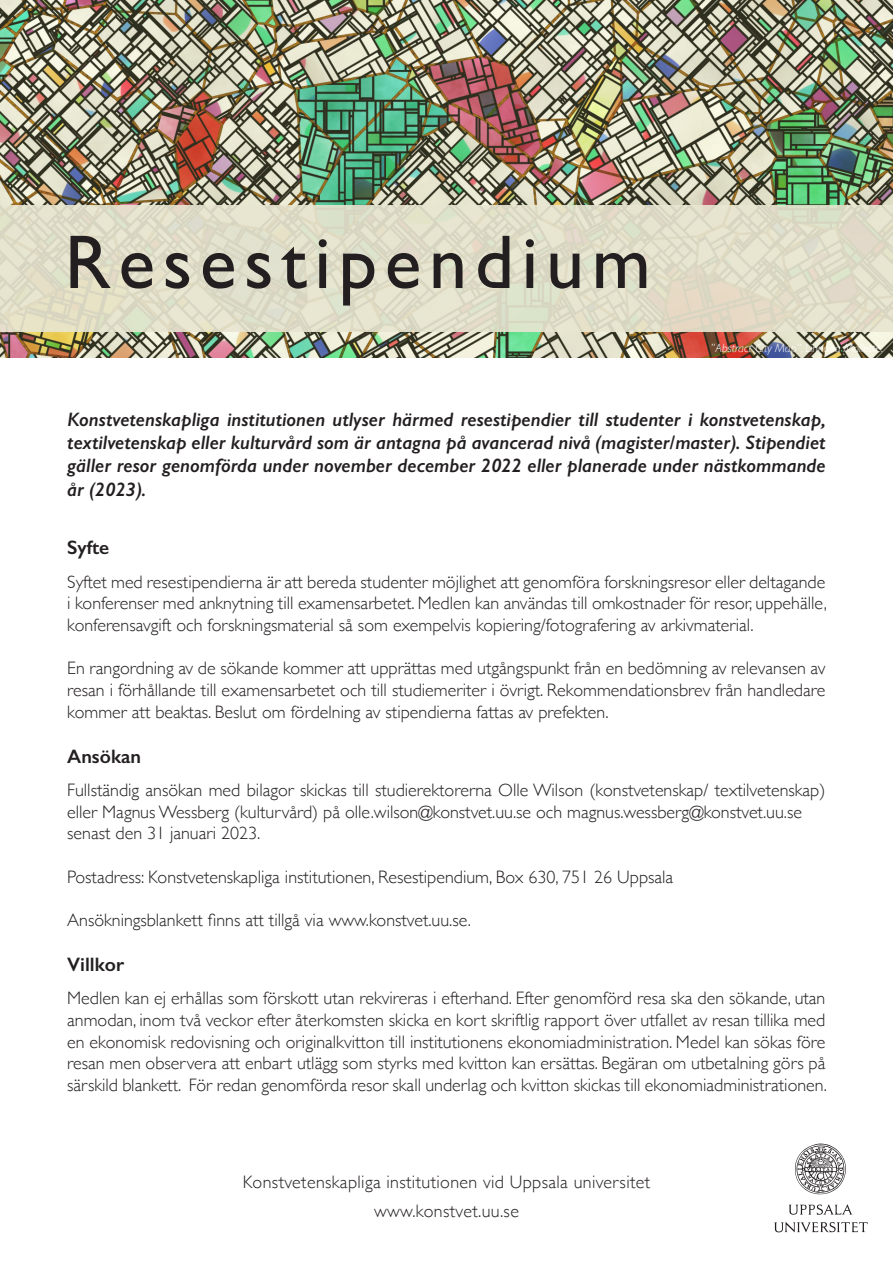
<style>
.page{position:relative;width:893px;height:1263px;background:#fff}
.page>*{position:absolute;margin:0;border:0;box-sizing:border-box;transform-origin:0 0}
.t1{font:76.5px "Gill Sans";letter-spacing:.1em;color:#231f20}
.t2{font:italic 600 19.5px/23.4px "Gill Sans";color:#231f20;text-align:justify}
.t3{font:600 19.5px "Gill Sans";color:#231f20}
.t4{font:300 18px/21.6px "Gill Sans";color:#231f20;text-align:justify}
.t5{font:300 18px "Gill Sans";letter-spacing:.02em;color:#231f20}
.t6{font:italic 300 12px "Gill Sans";color:#fff}
</style>
<div class="page">
<img style="left:0;top:0;width:893px;height:357px">
<div style="left:0;top:205px;width:893px;height:126px;background:#e0ddc8"></div>
<svg style="left:789px;top:1204px;width:63px;height:11px"></svg>
<svg style="left:774px;top:1222px;width:94px;height:10px"></svg>
<svg style="left:795px;top:1143px;width:51px;height:51px"></svg>
<p class="t1" style="left:65px;top:217px;width:588px">Resestipendium</p>
<p class="t6" style="left:711px;top:341px;width:174px">”Abstract City Map”, Linnaea Mallette.</p>
<p class="t2" style="left:67px;top:407px;width:760px">Konstvetenskapliga institutionen utlyser härmed resestipendier till studenter i konstvetenskap, textilvetenskap eller kulturvård som är antagna på avancerad nivå (magister/master). Stipendiet gäller resor genomförda under november december 2022 eller planerade under nästkommande år (2023).</p>
<p class="t3" style="left:67px;top:536px;width:44px">Syfte</p>
<p class="t4" style="left:67px;top:570px;width:761px">Syftet med resestipendierna är att bereda studenter möjlighet att genomföra forskningsresor eller deltagande i konferenser med anknytning till examensarbetet. Medlen kan användas till omkostnader för resor, uppehälle, konferensavgift och forskningsmaterial så som exempelvis kopiering/fotografering av arkivmaterial.</p>
<p class="t4" style="left:67px;top:657px;width:760px">En rangordning av de sökande kommer att upprättas med utgångspunkt från en bedömning av relevansen av resan i förhållande till examensarbetet och till studiemeriter i övrigt. Rekommendationsbrev från handledare kommer att beaktas. Beslut om fördelning av stipendierna fattas av prefekten.</p>
<p class="t3" style="left:67px;top:744px;width:75px">Ansökan</p>
<p class="t4" style="left:67px;top:778px;width:760px">Fullständig ansökan med bilagor skickas till studierektorerna Olle Wilson (konstvetenskap/ textilvetenskap) eller Magnus Wessberg (kulturvård) på olle.wilson@konstvet.uu.se och magnus.wessberg@konstvet.uu.se</p>
<p class="t4" style="left:67px;top:822px;width:195px">senast den 31 januari 2023.</p>
<p class="t4" style="left:67px;top:865px;width:608px">Postadress: Konstvetenskapliga institutionen, Resestipendium, Box 630, 751 26 Uppsala</p>
<p class="t4" style="left:67px;top:908px;width:405px">Ansökningsblankett finns att tillgå via www.konstvet.uu.se.</p>
<p class="t3" style="left:67px;top:952px;width:58px">Villkor</p>
<p class="t4" style="left:67px;top:987px;width:761px">Medlen kan ej erhållas som förskott utan rekvireras i efterhand. Efter genomförd resa ska den sökande, utan anmodan, inom två veckor efter återkomsten skicka en kort skriftlig rapport över utfallet av resan tillika med en ekonomisk redovisning och originalkvitton till institutionens ekonomiadministration. Medel kan sökas före resan men observera att enbart utlägg som styrks med kvitton kan ersättas. Begäran om utbetalning görs på särskild blankett. För redan genomförda resor skall underlag och kvitton skickas till ekonomiadministrationen.</p>
<p class="t5" style="left:243px;top:1168px;width:409px">Konstvetenskapliga institutionen vid Uppsala universitet</p>
<p class="t5" style="left:374px;top:1197px;width:146px">www.konstvet.uu.se</p>
</div>
